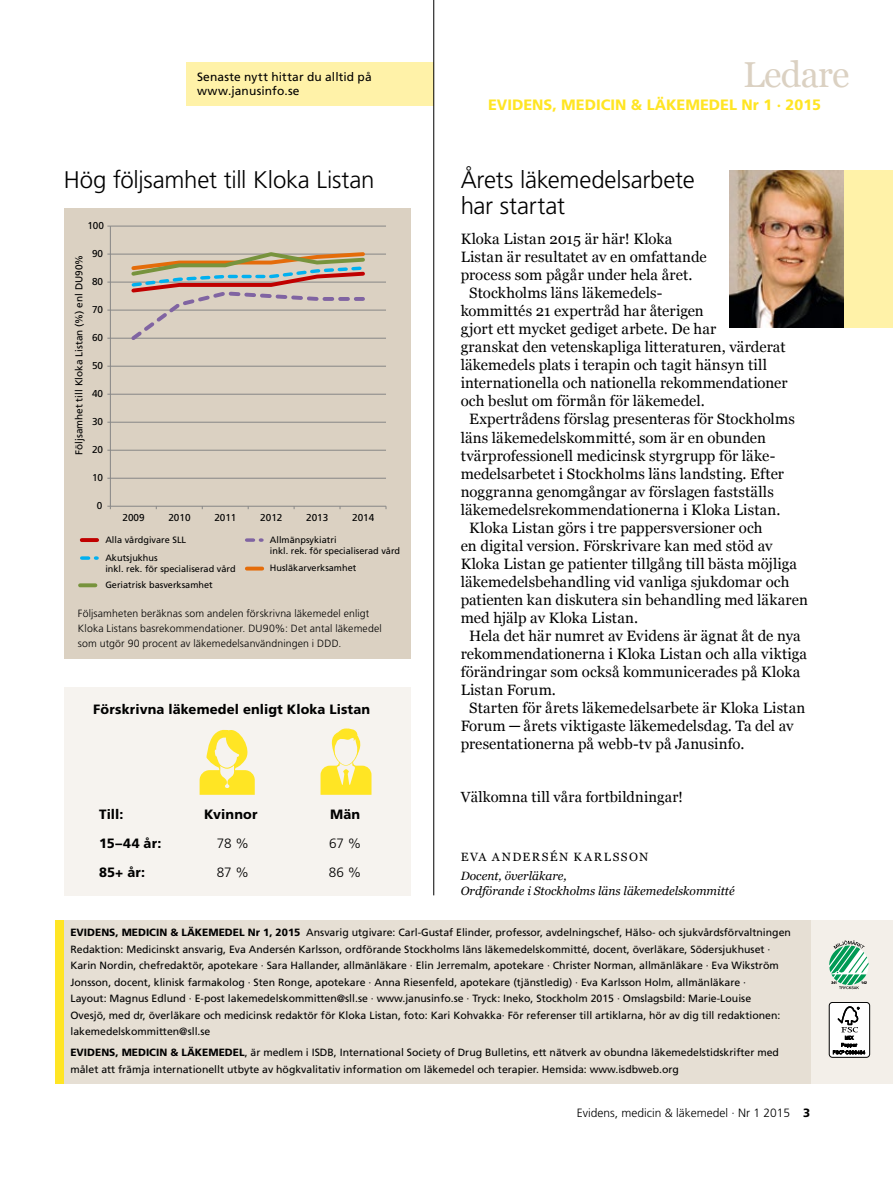
<style>
.page{position:relative;width:893px;height:1191px;background:#fff}
.page>*{position:absolute;margin:0;border:0;box-sizing:border-box;transform-origin:0 0}
.t1{font:36px "Georgia";letter-spacing:-.02em;color:#dbd1c2}
.t2{font:300 24px/25.5px "Frutiger SLLOTF";letter-spacing:-.01em;color:#000}
.t3{font:15px "Georgia";letter-spacing:.005em;color:#000}
.t4{font:800 15px "Frutiger SLLOTF";color:#ffe524}
.t5{font:14.7px "Georgia";letter-spacing:.015em;color:#000}
.t6{font:800 13.5px "Frutiger SLLOTF";letter-spacing:.01em;color:#000}
.t7{font:300 13.5px "Frutiger SLLOTF";letter-spacing:-.005em;color:#000}
.t8{font:italic 12px/15px "Georgia";color:#000}
.t9{font:12px/14.4px "Frutiger SLLOTF";letter-spacing:.015em;color:#000}
.t10{font:300 12px "Frutiger SLLOTF";color:#000}
.t11{font:12px "Georgia";letter-spacing:.14em;color:#000}
.t12{font:10.5px/16.5px "Frutiger SLLOTF";color:#000}
.t13{font:300 10.5px/15px "Frutiger SLLOTF";letter-spacing:.01em;color:#000}
.t14{font:10.05px "Frutiger SLLOTF";color:#000}
.t15{font:9.15px/18px "Frutiger SLLOTF";color:#000}
.s1{font-weight:800}
</style>
<div class="page">
<div style="left:64px;top:687px;width:347px;height:208px;background:#f6f3ef"></div>
<div style="left:808px;top:919px;width:85px;height:164px;background:#f3efe9"></div>
<div style="left:64px;top:919px;width:747px;height:164px;background:#e6dfd4"></div>
<div style="left:55px;top:919px;width:9px;height:164px;background:#ffe524"></div>
<div style="left:187px;top:62px;width:247px;height:43px;background:#fff2a8"></div>
<svg style="left:829px;top:940px;width:40px;height:49px"></svg>
<div style="left:829px;top:1002px;width:41px;height:55px;background:#fff;border-radius:3px"></div>
<div style="left:829px;top:1002px;width:41px;height:55px;border:1px solid #000;border-radius:3px"></div>
<svg style="left:833px;top:1006px;width:32px;height:48px"></svg>
<hr style="left:433px;top:0;width:1px;height:895px;background:#000">
<img style="left:729px;top:170px;width:116px;height:157px">
<div style="left:845px;top:170px;width:48px;height:157px;background:#fff2a8"></div>
<svg style="left:200px;top:729px;width:55px;height:66px"></svg>
<svg style="left:321px;top:728px;width:50px;height:67px"></svg>
<div style="left:64px;top:208px;width:346px;height:451px;background:#dbd1c2"></div>
<hr style="left:110px;top:478px;width:276px;height:1px;background:#868686">
<hr style="left:110px;top:450px;width:276px;height:1px;background:#868686">
<hr style="left:110px;top:422px;width:276px;height:1px;background:#868686">
<hr style="left:110px;top:394px;width:276px;height:1px;background:#868686">
<hr style="left:110px;top:366px;width:276px;height:1px;background:#868686">
<hr style="left:110px;top:338px;width:276px;height:1px;background:#868686">
<hr style="left:110px;top:310px;width:276px;height:1px;background:#868686">
<hr style="left:110px;top:282px;width:276px;height:1px;background:#868686">
<hr style="left:110px;top:254px;width:276px;height:1px;background:#868686">
<hr style="left:110px;top:226px;width:276px;height:1px;background:#868686">
<hr style="left:110px;top:226px;width:1px;height:280px;background:#868686">
<hr style="left:110px;top:506px;width:276px;height:1px;background:#868686">
<svg style="left:82px;top:538px;width:15px;height:4px"></svg>
<svg style="left:82px;top:556px;width:15px;height:4px"></svg>
<svg style="left:247px;top:538px;width:15px;height:4px"></svg>
<svg style="left:247px;top:566px;width:15px;height:4px"></svg>
<svg style="left:80px;top:583px;width:15px;height:4px"></svg>
<svg style="left:128px;top:252px;width:239px;height:88px"></svg>
<p class="t9" style="left:197px;top:69px;width:176px">Senaste nytt hittar du alltid på www.janusinfo.se</p>
<h2 class="t2" style="left:64px;top:167px;width:312px">Hög följsamhet till Kloka Listan</h2>
<p class="t14" style="left:87px;top:219px;width:18px">100</p>
<p class="t14" style="left:92px;top:247px;width:13px">90</p>
<p class="t14" style="left:73px;top:455px;width:201px;rotate:-90deg">Följsamhet till Kloka Listan (%) enl DU90%</p>
<p class="t14" style="left:92px;top:275px;width:13px">80</p>
<p class="t14" style="left:92px;top:303px;width:13px">70</p>
<p class="t14" style="left:92px;top:331px;width:13px">60</p>
<p class="t14" style="left:92px;top:359px;width:13px">50</p>
<p class="t14" style="left:92px;top:387px;width:13px">40</p>
<p class="t14" style="left:92px;top:415px;width:13px">30</p>
<p class="t14" style="left:92px;top:443px;width:13px">20</p>
<p class="t14" style="left:92px;top:471px;width:13px">10</p>
<p class="t14" style="left:97px;top:499px;width:7px">0</p>
<p class="t14" style="left:122px;top:511px;width:24px">2009</p>
<p class="t14" style="left:168px;top:511px;width:24px">2010</p>
<p class="t14" style="left:214px;top:511px;width:24px">2011</p>
<p class="t14" style="left:260px;top:511px;width:24px">2012</p>
<p class="t14" style="left:306px;top:511px;width:24px">2013</p>
<p class="t14" style="left:352px;top:511px;width:24px">2014</p>
<p class="t15" style="left:105px;top:530px;width:82px">Alla vårdgivare SLL<br>Akutsjukhus</p>
<p class="t15" style="left:105px;top:559px;width:132px">inkl. rek. för specialiserad vård</p>
<p class="t15" style="left:105px;top:576px;width:109px">Geriatrisk basverksamhet</p>
<p class="t15" style="left:270px;top:534px;width:132px;line-height:10.9px">Allmänpsykiatri<br>inkl. rek. för specialiserad vård</p>
<p class="t15" style="left:270px;top:559px;width:88px">Husläkarverksamhet</p>
<p class="t13" style="left:78px;top:606px;width:305px">Följsamheten beräknas som andelen förskrivna läkemedel enligt<br>Kloka Listans basrekommendationer. DU90%: Det antal läkemedel som utgör 90 procent av läkemedelsanvändningen i DDD.</p>
<p class="t6" style="left:93px;top:701px;width:279px">Förskrivna läkemedel enligt Kloka Listan</p>
<p class="t6" style="left:99px;top:806px;width:26px">Till:</p>
<p class="t6" style="left:204px;top:806px;width:55px">Kvinnor</p>
<p class="t6" style="left:330px;top:806px;width:32px">Män</p>
<p class="t6" style="left:99px;top:835px;width:64px">15–44 år:</p>
<p class="t7" style="left:217px;top:835px;width:34px">78 %</p>
<p class="t7" style="left:329px;top:835px;width:34px">67 %</p>
<p class="t6" style="left:99px;top:864px;width:47px">85+ år:</p>
<p class="t7" style="left:217px;top:864px;width:34px">87 %</p>
<p class="t7" style="left:329px;top:864px;width:34px">86 %</p>
<h1 class="t1" style="left:743px;top:53px;width:108px">Ledare</h1>
<p class="t4" style="left:488px;top:96px;width:334px">EVIDENS, MEDICIN &amp; LÄKEMEDEL Nr 1 · 2015</p>
<h2 class="t2" style="left:461px;top:167px;width:236px">Årets läkemedelsarbete har startat</h2>
<p class="t3" style="left:461px;top:230px;width:213px">Kloka Listan 2015 är här! Kloka</p>
<p class="t3" style="left:461px;top:248px;width:248px">Listan är resultatet av en omfattande</p>
<p class="t3" style="left:461px;top:266px;width:233px">process som pågår under hela året.</p>
<p class="t3" style="left:469px;top:284px;width:195px">Stockholms läns läkemedels-</p>
<p class="t3" style="left:461px;top:302px;width:245px">kommittés 21 expertråd har återigen</p>
<p class="t3" style="left:461px;top:320px;width:257px">gjort ett mycket gediget arbete. De har</p>
<p class="t3" style="left:461px;top:338px;width:326px">granskat den vetenskapliga litteraturen, värderat</p>
<p class="t3" style="left:461px;top:356px;width:308px">läkemedels plats i terapin och tagit hänsyn till</p>
<p class="t3" style="left:461px;top:374px;width:328px">internationella och nationella rekommendationer</p>
<p class="t3" style="left:461px;top:392px;width:246px">och beslut om förmån för läkemedel.</p>
<p class="t3" style="left:469px;top:410px;width:327px">Expertrådens förslag presenteras för Stockholms</p>
<p class="t3" style="left:461px;top:428px;width:307px">läns läkemedelskommitté, som är en obunden</p>
<p class="t3" style="left:461px;top:446px;width:316px">tvärprofessionell medicinsk styrgrupp för läke-</p>
<p class="t3" style="left:461px;top:464px;width:325px">medelsarbetet i Stockholms läns landsting. Efter</p>
<p class="t3" style="left:461px;top:482px;width:315px">noggranna genomgångar av förslagen fastställs</p>
<p class="t3" style="left:461px;top:500px;width:321px">läkemedelsrekommendationerna i Kloka Listan.</p>
<p class="t3" style="left:469px;top:518px;width:295px">Kloka Listan görs i tre pappersversioner och</p>
<p class="t3" style="left:461px;top:536px;width:313px">en digital version. Förskrivare kan med stöd av</p>
<p class="t3" style="left:461px;top:554px;width:338px">Kloka Listan ge patienter tillgång till bästa möjliga</p>
<p class="t3" style="left:461px;top:572px;width:330px">läkemedelsbehandling vid vanliga sjukdomar och</p>
<p class="t3" style="left:461px;top:590px;width:349px">patienten kan diskutera sin behandling med läkaren</p>
<p class="t3" style="left:461px;top:608px;width:179px">med hjälp av Kloka Listan.</p>
<p class="t3" style="left:469px;top:626px;width:333px">Hela det här numret av Evidens är ägnat åt de nya</p>
<p class="t3" style="left:461px;top:644px;width:348px">rekommendationerna i Kloka Listan och alla viktiga</p>
<p class="t3" style="left:461px;top:662px;width:341px">förändringar som också kommunicerades på Kloka</p>
<p class="t3" style="left:461px;top:680px;width:97px">Listan Forum.</p>
<p class="t3" style="left:469px;top:698px;width:338px">Starten för årets läkemedelsarbete är Kloka Listan</p>
<p class="t3" style="left:461px;top:716px;width:335px">Forum ─ årets viktigaste läkemedelsdag. Ta del av</p>
<p class="t3" style="left:461px;top:734px;width:285px">presentationerna på webb-tv på Janusinfo.</p>
<p class="t5" style="left:461px;top:787px;width:224px">Välkomna till våra fortbildningar!</p>
<p class="t11" style="left:461px;top:849px;width:152px">Eva AndersÉn Karlss</p>
<p class="t11" style="left:629px;top:849px;width:21px">on</p>
<p class="t8" style="left:461px;top:868px;width:275px">Docent, överläkare,<br>Ordförande i Stockholms läns läkemedelskommitté</p>
<p class="t12" style="left:70px;top:924px;width:722px"><span class="s1">EVIDENS, MEDICIN &amp; LÄKEMEDEL Nr 1, 2015</span> Ansvarig utgivare: Carl-Gustaf Elinder, professor, avdelningschef, Hälso- och sjukvårdsförvaltningen Redaktion: Medicinskt ansvarig, Eva Andersén Karlsson, ordförande Stockholms läns läkemedelskommitté, docent, överläkare, Södersjukhuset · Karin Nordin, chefredaktör, apotekare · Sara Hallander, allmänläkare · Elin Jerremalm, apotekare · Christer Norman, allmänläkare · Eva Wikström Jonsson, docent, klinisk farmakolog · Sten Ronge, apotekare · Anna Riesenfeld, apotekare (tjänstledig) · Eva Karlsson Holm, allmänläkare ·<br>Layout: Magnus Edlund · E-post lakemedelskommitten@sll.se · www.janusinfo.se · Tryck: I neko, Stockholm 2015 · Omslagsbild: Marie-Louise<br>Ovesjö, med dr, överläkare och medicinsk redaktör för Kloka Listan, foto: Kari Kohvakka· För referenser till artiklarna, hör av dig till redaktionen: lakemedelskommitten@sll.se</p>
<p class="t12" style="left:70px;top:1044px;width:710px"><span class="s1">EVIDENS, MEDICIN &amp; LÄKEMEDEL</span>, är medlem i ISDB, I nternational Society of Drug Bulletins, ett nätverk av obundna läkemedelstidskrifter med målet att främja internationellt utbyte av högkvalitativ information om läkemedel och terapier. Hemsida: www.isdbweb.org</p>
<p class="t10" style="left:577px;top:1106px;width:235px">Evidens, medicin &amp; läkemedel · Nr 1 2015 <span class="s1">3</span></p>
</div>
